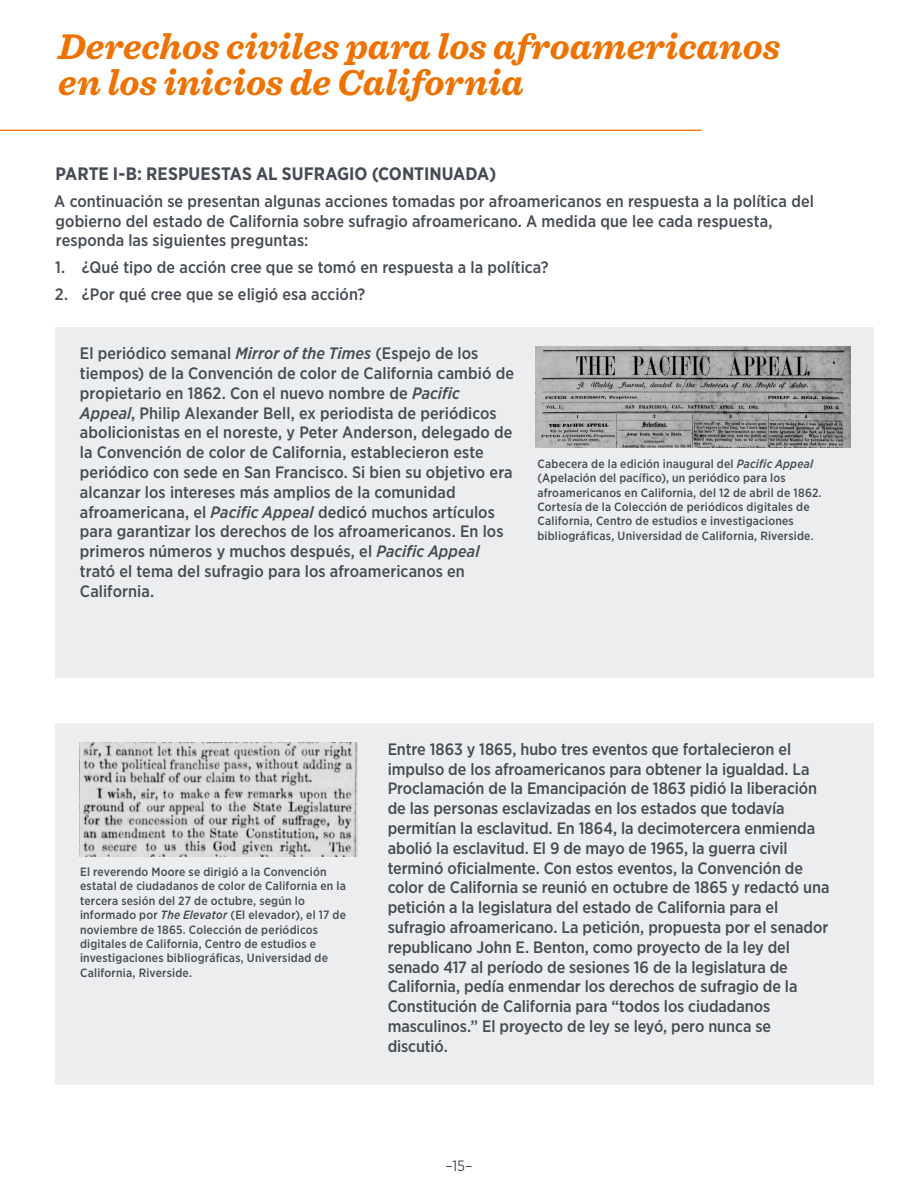
<style>
.page{position:relative;width:918px;height:1188px;background:#fff}
.page>*{position:absolute;margin:0;border:0;box-sizing:border-box;transform-origin:0 0}
._1_1_Header{font:italic 700 37.5px/36.2px "Sentinel";color:#ef7100}
._1_1_Header-2{font:700 18px "Gotham Narrow";color:#464b54}
._1_1_Header-3{font:500 16.5px/19.8px "Gotham Narrow";color:#464b54}
.t1{font:15px "Gotham Narrow";color:#464b54}
._1_1_Header-4{font:500 12px/14.4px "Gotham Narrow";letter-spacing:.015em;color:#464b54}
.s1{font-style:italic}
</style>
<div class="page">
<div style="left:55px;top:724px;width:818px;height:361px;background:#ecedee"></div>
<div style="left:55px;top:327px;width:819px;height:351px;background:#ecedee"></div>
<hr style="left:0;top:130px;width:702px;height:1px;background:#f47721">
<img style="left:536px;top:346px;width:315px;height:101px">
<img style="left:80px;top:742px;width:277px;height:114px">
<p class="_1_1_Header" style="left:58px;top:26px;width:723px">Derechos civiles para los afroamericanos en los inicios de California</p>
<p class="_1_1_Header-2" style="left:56px;top:162px;width:442px">PARTE I-B: RESPUESTAS AL SUFRAGIO (CONTINUADA)</p>
<p class="_1_1_Header-3" style="left:54px;top:191px;width:761px">A continuación se presentan algunas acciones tomadas por afroamericanos en respuesta a la política del gobierno del estado de California sobre sufragio afroamericano. A medida que lee cada respuesta, responda las siguientes preguntas:</p>
<p class="_1_1_Header-3" style="left:55px;top:257px;width:495px">1. ¿Qué tipo de acción cree que se tomó en respuesta a la política?</p>
<p class="_1_1_Header-3" style="left:55px;top:284px;width:312px">2. ¿Por qué cree que se eligió esa acción?</p>
<p class="_1_1_Header-3" style="left:80px;top:343px;width:436px">El periódico semanal <span class="s1">Mirror of the Times</span> (Espejo de los tiempos) de la Convención de color de California cambió de propietario en 1862. Con el nuevo nombre de <span class="s1">Pacific Appeal</span>, Philip Alexander Bell, ex periodista de periódicos abolicionistas en el noreste, y Peter Anderson, delegado de la Convención de color de California, establecieron este periódico con sede en San Francisco. Si bien su objetivo era alcanzar los intereses más amplios de la comunidad afroamericana, el <span class="s1">Pacific Appeal</span> dedicó muchos artículos para garantizar los derechos de los afroamericanos. En los primeros números y muchos después, el <span class="s1">Pacific Appeal </span>trató el tema del sufragio para los afroamericanos en California.</p>
<p class="_1_1_Header-4" style="left:537px;top:456px;width:286px">Cabecera de la edición inaugural del <span class="s1">Pacific Appeal </span>(Apelación del pacífico), un periódico para los afroamericanos en California, del 12 de abril de 1862.<br>Cortesía de la Colección de periódicos digitales de California, Centro de estudios e investigaciones bibliográficas, Universidad de California, Riverside.</p>
<p class="_1_1_Header-4" style="left:80px;top:864px;width:267px">El reverendo Moore se dirigió a la Convención estatal de ciudadanos de color de California en la tercera sesión del 27 de octubre, según lo informado por <span class="s1">The Elevator</span> (El elevador), el 17 de noviembre de 1865. Colección de periódicos digitales de California, Centro de estudios e investigaciones bibliográficas, Universidad de California, Riverside.</p>
<p class="_1_1_Header-3" style="left:388px;top:739px;width:443px">Entre 1863 y 1865, hubo tres eventos que fortalecieron el impulso de los afroamericanos para obtener la igualdad. La Proclamación de la Emancipación de 1863 pidió la liberación de las personas esclavizadas en los estados que todavía permitían la esclavitud. En 1864, la decimotercera enmienda abolió la esclavitud. El 9 de mayo de 1965, la guerra civil terminó oficialmente. Con estos eventos, la Convención de color de California se reunió en octubre de 1865 y redactó una petición a la legislatura del estado de California para el sufragio afroamericano. La petición, propuesta por el senador republicano John E. Benton, como proyecto de la ley del senado 417 al período de sesiones 16 de la legislatura de California, pedía enmendar los derechos de sufragio de la Constitución de California para “todos los ciudadanos masculinos.” El proyecto de ley se leyó, pero nunca se discutió.</p>
<p class="t1" style="left:446px;top:1157px;width:28px">–15–</p>
</div>
